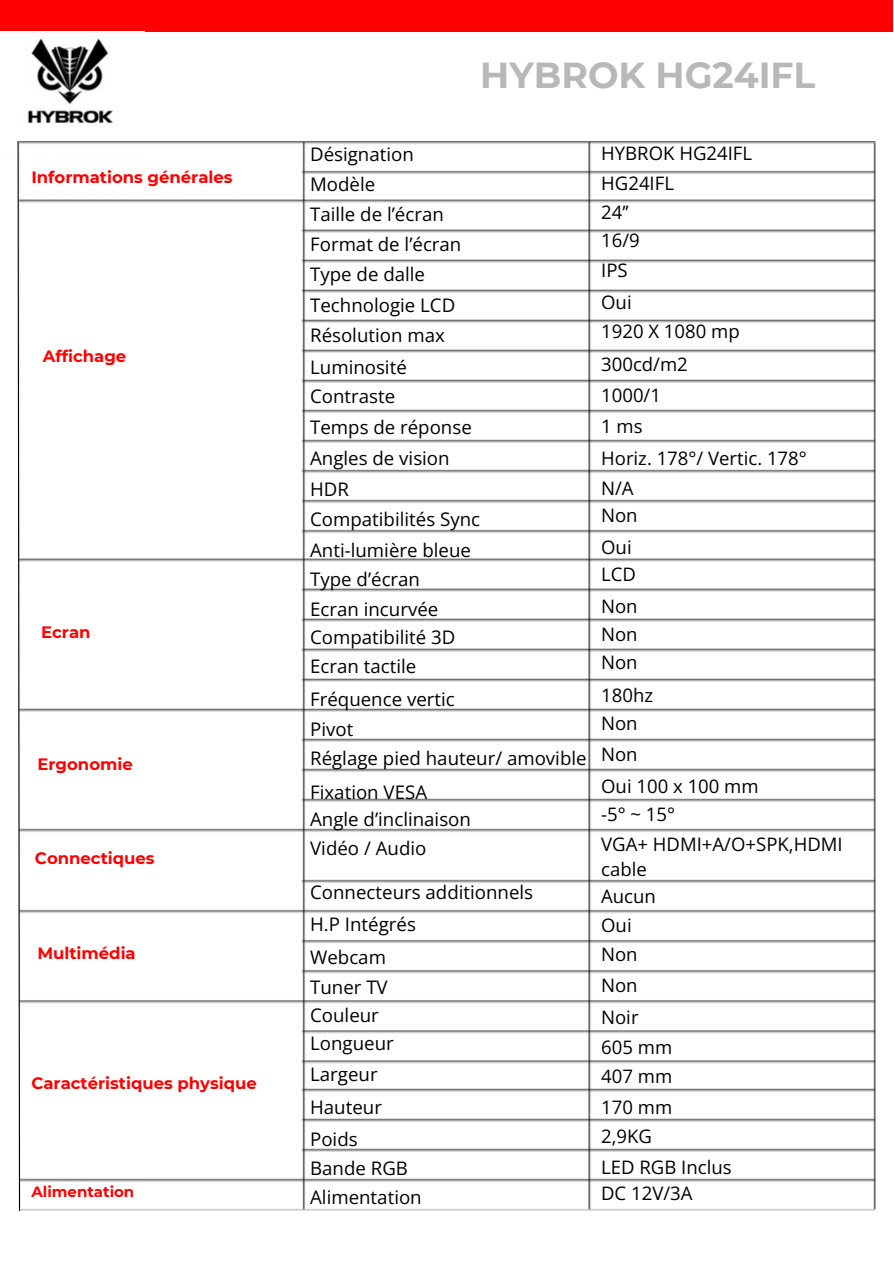
<style>
.page{position:relative;width:894px;height:1264px;background:#fff}
.page>*{position:absolute;margin:0;border:0;box-sizing:border-box;transform-origin:0 0}
.t1{font:700 36.15px "Montserrat";color:#b8b8b8}
.t2{font:18.75px/30.2px "Open Sans";color:#000}
.t3{font:18.6px/31.5px "Open Sans";color:#000}
.t4{font:700 16.5px "Montserrat";color:#f00}
.t5{font:700 15px "Montserrat";color:#f00}
</style>
<div class="page">
<div style="left:0;top:0;width:892px;height:31px;background:#f00"></div>
<img style="left:27px;top:38px;width:86px;height:86px">
<img style="left:21px;top:141px;width:855px;height:1070px">
<svg style="left:17px;top:141px;width:4px;height:1071px"></svg>
<p class="t1" style="left:480px;top:53px;width:336px">HYBROK HG24IFL</p>
<p class="t2" style="left:310px;top:138px;width:153px">Désignation<br>Modèle<br>Taille de l’écran<br>Format de l’écran<br>Type de dalle<br>Technologie LCD<br>Résolution max</p>
<p class="t2" style="left:310px;top:352px;width:98px;line-height:29px">Luminosité<br>Contraste</p>
<p class="t2" style="left:310px;top:412px;width:171px;line-height:30.8px">Temps de réponse<br>Angles de vision<br>HDR<br>Compatibilités Sync<br>Anti-lumière bleue</p>
<p class="t2" style="left:310px;top:564px;width:130px">Type d’écran<br>Ecran incurvée</p>
<p class="t2" style="left:310px;top:622px;width:147px;line-height:29px">Compatibilité 3D<br>Ecran tactile</p>
<p class="t2" style="left:310px;top:683px;width:278px;line-height:29.5px">Fréquence vertic<br>Pivot<br>Réglage pied hauteur/ amovible</p>
<p class="t2" style="left:310px;top:777px;width:162px;line-height:28.3px">Fixation VESA<br>Angle d’inclinaison<br>Vidéo / Audio</p>
<p class="t2" style="left:310px;top:876px;width:224px;line-height:31.3px">Connecteurs additionnels<br>H.P Intégrés</p>
<p class="t2" style="left:310px;top:941px;width:79px">Webcam<br>Tuner TV</p>
<p class="t2" style="left:310px;top:1001px;width:85px;line-height:27.8px">Couleur<br>Longueur</p>
<p class="t2" style="left:310px;top:1057px;width:73px;line-height:32.4px">Largeur<br>Hauteur<br>Poids</p>
<p class="t2" style="left:310px;top:1153px;width:113px;line-height:29px">Bande RGB<br>Alimentation</p>
<h2 class="t3" style="left:601px;top:139px;width:152px;line-height:28.8px">HYBROK HG24IFL<br>HG24IFL<br>24’’<br>16/9</h2>
<h2 class="t3" style="left:601px;top:254px;width:32px">IPS<br>Oui</h2>
<h2 class="t3" style="left:601px;top:315px;width:140px">1920 X 1080 mp<br>300cd/m2<br>1000/1<br>1 ms</h2>
<h2 class="t3" style="left:601px;top:443px;width:207px;line-height:29.2px">Horiz. 178°/ Vertic. 178°<br>N/A</h2>
<h2 class="t3" style="left:601px;top:498px;width:38px;line-height:32.7px">Non<br>Oui</h2>
<h2 class="t3" style="left:601px;top:558px;width:38px">LCD<br>Non</h2>
<h2 class="t3" style="left:601px;top:619px;width:38px;line-height:28.2px">Non<br>Non</h2>
<h2 class="t3" style="left:601px;top:680px;width:53px;line-height:28.2px">180hz<br>Non</h2>
<h2 class="t3" style="left:601px;top:738px;width:159px">Non<br>Oui 100 x 100 mm</h2>
<h2 class="t3" style="left:601px;top:798px;width:243px;line-height:30.3px">-5° ~ 15°<br>VGA+ HDMI+A/O+SPK,HDMI</h2>
<h2 class="t3" style="left:601px;top:855px;width:56px;line-height:27px">cable<br>Aucun</h2>
<h2 class="t3" style="left:601px;top:911px;width:38px;line-height:28.2px">Oui<br>Non</h2>
<h2 class="t3" style="left:601px;top:969px;width:72px;line-height:30.2px">Non<br>Noir<br>605 mm<br>407 mm<br>170 mm<br>2,9KG</h2>
<h2 class="t3" style="left:601px;top:1151px;width:132px">LED RGB Inclus</h2>
<p class="t4" style="left:31px;top:167px;width:203px">Informations générales</p>
<p class="t4" style="left:43px;top:346px;width:85px">Affichage</p>
<p class="t4" style="left:41px;top:621px;width:51px">Ecran</p>
<p class="t4" style="left:37px;top:754px;width:97px">Ergonomie</p>
<p class="t4" style="left:35px;top:848px;width:121px">Connectiques</p>
<p class="t4" style="left:37px;top:942px;width:100px">Multimédia</p>
<p class="t4" style="left:31px;top:1073px;width:227px">Caractéristiques physique</p>
<h2 class="t5" style="left:31px;top:1182px;width:104px">Alimentation</h2>
<h2 class="t3" style="left:601px;top:1177px;width:93px">DC 12V/3A</h2>
</div>
